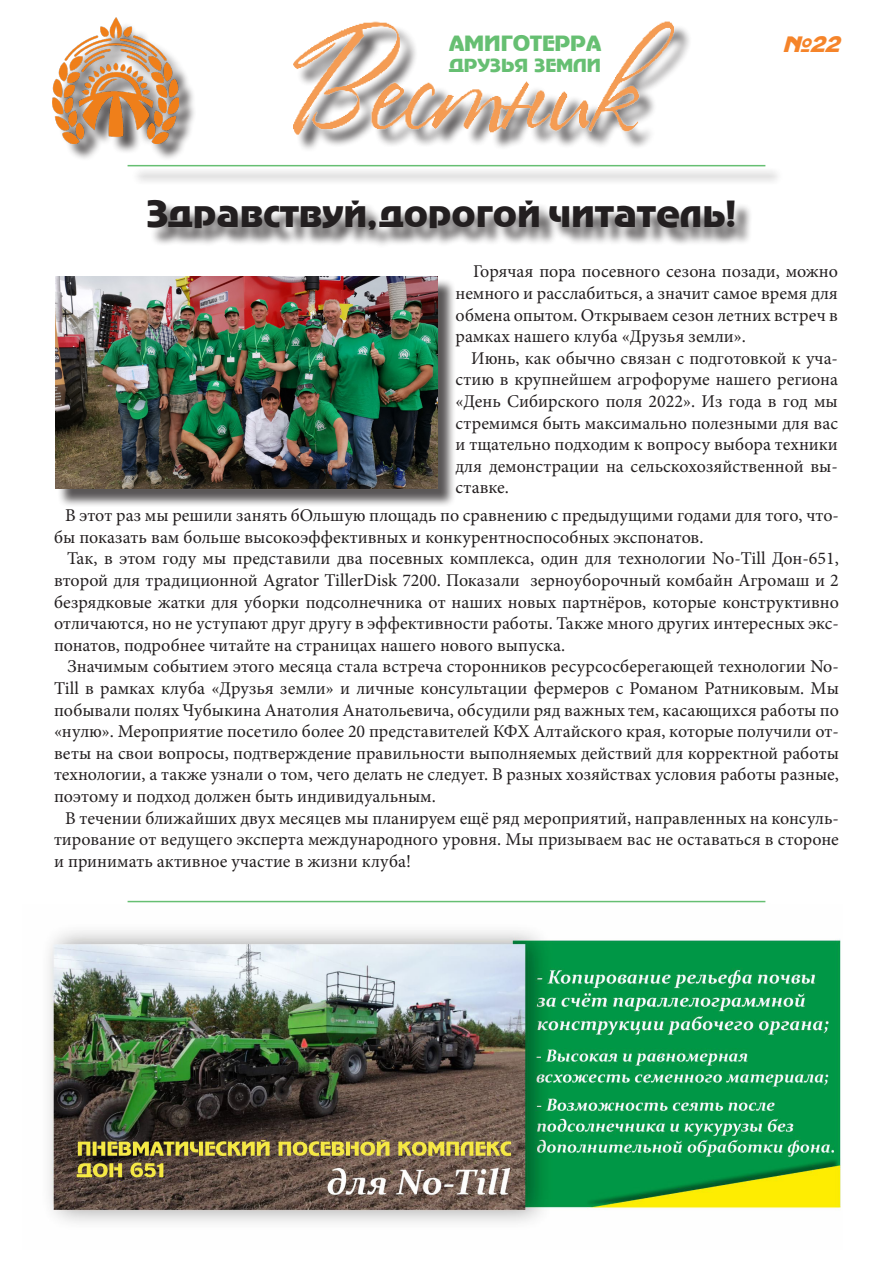
<style>
.page{position:relative;width:893px;height:1263px;background:#fff}
.page>*{position:absolute;margin:0;border:0;box-sizing:border-box;transform-origin:0 0}
.t1{font:36px "Adver Gothic";color:#231f20}
.t2{font:21px "Adver Gothic";color:#66bf72}
.t3{font:italic 21px "Adver Gothic";color:#f5842a}
.t4{font:18px/21.6px "Minion Pro";color:#231f20;text-align:justify}
.t5{font:18px "Adver Gothic";color:#66bf72}
</style>
<div class="page">
<img style="left:294px;top:21px;width:394px;height:125px">
<div style="left:131px;top:167px;width:652px;height:18px;background:#f0f0f0"></div>
<hr style="left:128px;top:165px;width:637px;height:1px;background:#66bf72">
<div style="left:55px;top:21px;width:142px;height:140px;background:#231f20;opacity:.75"></div>
<img style="left:53px;top:18px;width:126px;height:125px">
<div style="left:57px;top:278px;width:399px;height:229px;background:#231f20;opacity:.75"></div>
<img style="left:55px;top:276px;width:382px;height:213px">
<div style="left:150px;top:202px;width:603px;height:46px;background:#231f20;opacity:.75"></div>
<hr style="left:128px;top:901px;width:637px;height:1px;background:#66bf72">
<img style="left:49px;top:930px;width:792px;height:293px">
<p class="t2" style="left:449px;top:32px;width:154px">АМИГОТЕРРА</p>
<p class="t5" style="left:449px;top:56px;width:153px">ДРУЗЬЯ ЗЕМЛИ</p>
<p class="t3" style="left:782px;top:33px;width:58px">№22</p>
<p class="t1" style="left:147px;top:194px;width:591px">Здравствуй,дорогой читатель!</p>
<p class="t4" style="left:455px;top:261px;width:384px;text-indent:18px">Горячая пора посевного сезона позади, можно немного и расслабиться, а значит самое время для обмена опытом. Открываем сезон летних встреч в рамках нашего клуба «Друзья земли».</p>
<p class="t4" style="left:455px;top:347px;width:384px;text-indent:16px">Июнь, как обычно связан с подготовкой к уча&shy;стию в крупнейшем агрофоруме нашего региона «День Сибирского поля 2022». Из года в год мы стремимся быть максимально полезными для вас и тщательно подходим к вопросу выбора техники для демонстрации на сельскохозяйственной вы&shy;ставке.</p>
<p class="t4" style="left:54px;top:505px;width:786px;text-indent:11px">В этот раз мы решили занять бОльшую площадь по сравнению с предыдущими годами для того, что&shy;бы показать вам больше высокоэффективных и конкурентноспособных экспонатов.</p>
<p class="t4" style="left:54px;top:548px;width:786px;text-indent:13px">Так, в этом году мы представили два посевных комплекса, один для технологии No-Till Дон-651, второй для традиционной Agrator TillerDisk 7200. Показали зерноуборочный комбайн Агромаш и 2 безрядковые жатки для уборки подсолнечника от наших новых партнёров, которые конструктивно отличаются, но не уступают друг другу в эффективности работы. Также много других интересных экс&shy;понатов, подробнее читайте на страницах нашего нового выпуска.</p>
<p class="t4" style="left:54px;top:656px;width:786px;text-indent:14px">Значимым событием этого месяца стала встреча сторонников ресурсосберегающей технологии No-Till в рамках клуба «Друзья земли» и личные консультации фермеров с Романом Ратниковым. Мы побывали полях Чубыкина Анатолия Анатольевича, обсудили ряд важных тем, касающихся работы по «нулю». Мероприятие посетило более 20 представителей КФХ Алтайского края, которые получили от&shy;веты на свои вопросы, подтверждение правильности выполняемых действий для корректной работы технологии, а также узнали о том, чего делать не следует. В разных хозяйствах условия работы разные, поэтому и подход должен быть индивидуальным.</p>
<p class="t4" style="left:54px;top:807px;width:786px;text-indent:11px">В течении ближайших двух месяцев мы планируем ещё ряд мероприятий, направленных на консуль&shy;тирование от ведущего эксперта международного уровня. Мы призываем вас не оставаться в стороне и принимать активное участие в жизни клуба!</p>
</div>
